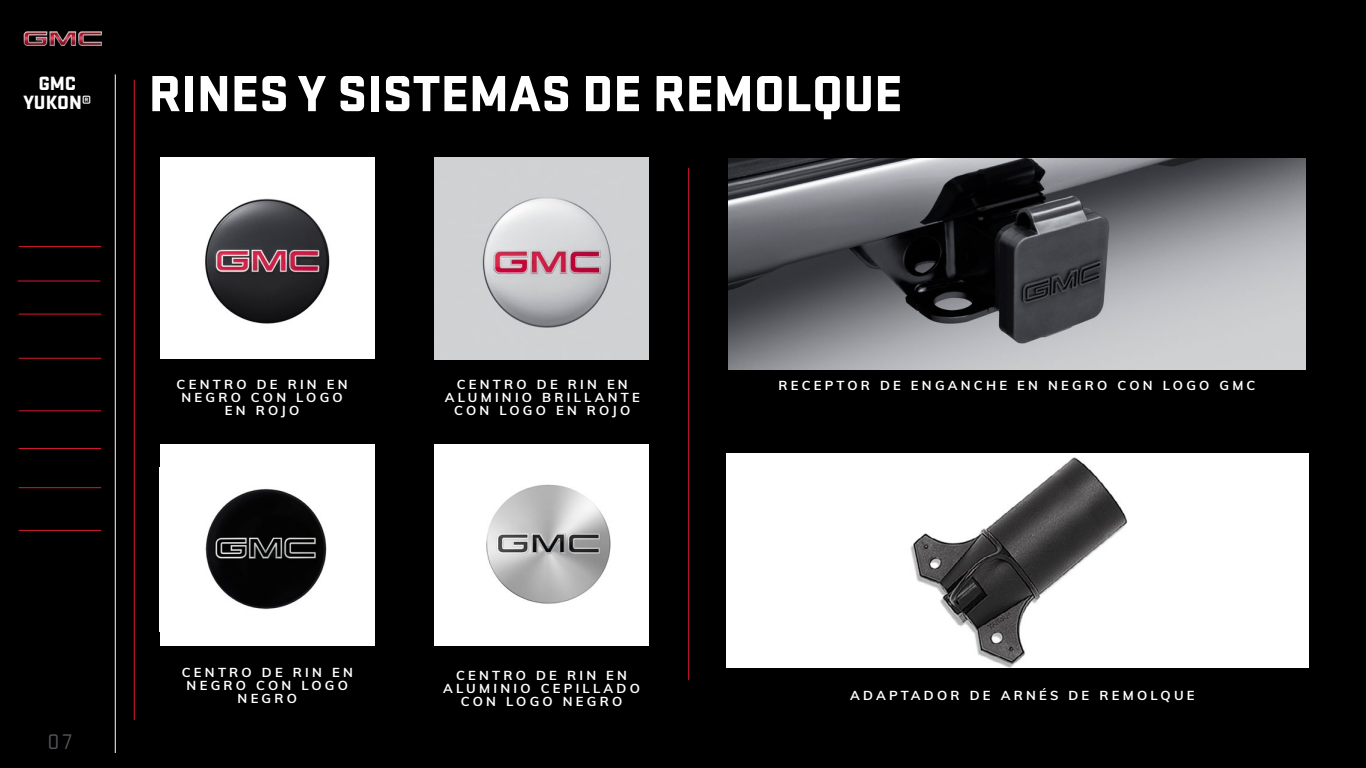
<style>
.page{position:relative;width:1366px;height:768px;background:#000}
.page>*{position:absolute;margin:0;border:0;box-sizing:border-box;transform-origin:0 0}
.t1{font:900 52.8px "Stratum GMC";color:#fff}
.t2{font:22px "Stratum GMC";color:#54565b}
.t3{font:900 20px/19px "Stratum GMC";color:#fff;text-align:center}
.t4{font:700 13px/13px "Muli";letter-spacing:.25em;color:#fff;text-align:center}
</style>
<div class="page">
<img style="left:23px;top:31px;width:79px;height:16px">
<hr style="left:19px;top:246px;width:82px;height:1px;background:#da1a32">
<hr style="left:18px;top:281px;width:82px;height:1px;background:#da1a32">
<hr style="left:19px;top:314px;width:82px;height:1px;background:#da1a32">
<hr style="left:19px;top:358px;width:82px;height:1px;background:#da1a32">
<hr style="left:19px;top:411px;width:82px;height:1px;background:#da1a32">
<hr style="left:19px;top:448px;width:82px;height:1px;background:#da1a32">
<hr style="left:19px;top:487px;width:82px;height:1px;background:#da1a32">
<hr style="left:19px;top:530px;width:82px;height:1px;background:#da1a32">
<hr style="left:115px;top:74px;width:1px;height:679px;background:#fff">
<hr style="left:134px;top:80px;width:1px;height:640px;background:#da1a32">
<img style="left:729px;top:158px;width:577px;height:212px">
<div style="left:726px;top:453px;width:582px;height:214px;background:#fff"></div>
<img style="left:910px;top:457px;width:217px;height:210px">
<div style="left:160px;top:158px;width:215px;height:201px;background:#fff"></div>
<img style="left:205px;top:198px;width:125px;height:126px">
<img style="left:434px;top:158px;width:215px;height:201px">
<div style="left:434px;top:444px;width:215px;height:201px;background:#fff"></div>
<img style="left:486px;top:484px;width:125px;height:120px">
<div style="left:160px;top:444px;width:215px;height:201px;background:#fff"></div>
<img style="left:205px;top:488px;width:122px;height:122px">
<hr style="left:688px;top:168px;width:1px;height:512px;background:#da1a32">
<h3 class="t3" style="left:23px;top:72px;width:70px">GMC<br>YUKON®</h3>
<h1 class="t1" style="left:149px;top:55px;width:755px">RINES Y SISTEMAS DE REMOLQUE</h1>
<h2 class="t2" style="left:48px;top:727px;width:26px">07</h2>
<p class="t4" style="left:177px;top:377px;width:173px">CENTRO DE RIN EN<br>NEGRO CON LOGO<br>EN ROJO</p>
<p class="t4" style="left:445px;top:377px;width:197px">CENTRO DE RIN EN<br>ALUMINIO BRILLANTE<br>CON LOGO EN ROJO</p>
<p class="t4" style="left:182px;top:665px;width:173px">CENTRO DE RIN EN<br>NEGRO CON LOGO<br>NEGRO</p>
<p class="t4" style="left:443px;top:668px;width:198px">CENTRO DE RIN EN<br>ALUMINIO CEPILLADO<br>CON LOGO NEGRO</p>
<p class="t4" style="left:778px;top:379px;width:479px">RECEPTOR DE ENGANCHE EN NEGRO CON LOGO GMC</p>
<p class="t4" style="left:850px;top:688px;width:346px">ADAPTADOR DE ARNÉS DE REMOLQUE</p>
</div>
